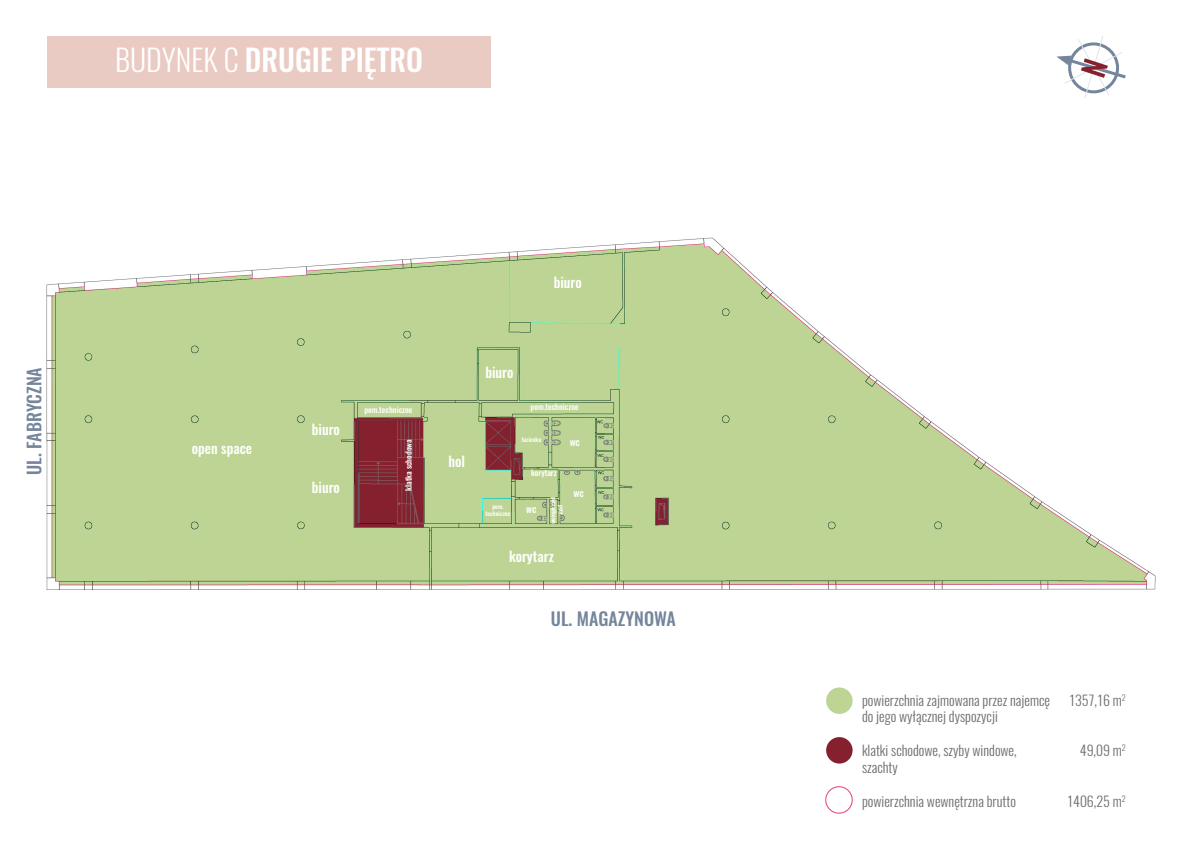
<style>
.page{position:relative;width:1191px;height:842px;background:#fff}
.page>*{position:absolute;margin:0;border:0;box-sizing:border-box;transform-origin:0 0}
.t1{font:500 30px "Oswald";color:#fff}
.t2{font:500 18px "Oswald";color:#74859c}
.t3{font:300 14px/16.8px "Oswald";color:#6c6d70}
.t4{font:500 14px "Oswald";color:#fff}
.t5{font:500 10px "Oswald";color:#fff}
.t6{font:500 8px "Oswald";color:#fff}
.t7{font:500 6px "Oswald";color:#fff}
.s1{font-weight:300}
</style>
<div class="page">
<img style="left:46px;top:237px;width:1110px;height:522px">
<div style="left:47px;top:36px;width:443px;height:51px;background:#eacbc4"></div>
<div style="left:826px;top:687px;width:26px;height:27px;background:#bdd494;border-radius:50%"></div>
<div style="left:826px;top:737px;width:26px;height:26px;background:#85212e;border-radius:50%"></div>
<svg style="left:1056px;top:36px;width:70px;height:62px"></svg>
<div style="left:825px;top:786px;width:27px;height:28px;border:1px solid #e93c7b;border-radius:50%"></div>
<p class="t1" style="left:115px;top:39px;width:309px"><span class="s1">BUDYNEK C</span> DRUGIE PIĘTRO</p>
<p class="t2" style="left:22px;top:475px;width:109px;rotate:-90deg">UL. FABRYCZNA</p>
<p class="t4" style="left:192px;top:438px;width:62px">open space</p>
<p class="t4" style="left:312px;top:420px;width:30px">biuro</p>
<p class="t4" style="left:312px;top:477px;width:30px">biuro</p>
<p class="t6" style="left:364px;top:404px;width:50px">pom.techniczne</p>
<p class="t6" style="left:403px;top:491px;width:53px;rotate:-90deg">klatka schodowa</p>
<p class="t4" style="left:554px;top:272px;width:29px">biuro</p>
<p class="t4" style="left:448px;top:452px;width:18px">hol</p>
<p class="t4" style="left:485px;top:362px;width:29px">biuro</p>
<p class="t7" style="left:492px;top:502px;width:13px">pom.</p>
<p class="t7" style="left:485px;top:510px;width:26px">techniczne</p>
<p class="t6" style="left:530px;top:401px;width:50px">pom.techniczne</p>
<p class="t7" style="left:522px;top:435px;width:21px">łazienka</p>
<p class="t6" style="left:531px;top:467px;width:27px">korytarz</p>
<p class="t5" style="left:569px;top:435px;width:12px">wc</p>
<p class="t7" style="left:558px;top:497px;width:29px;rotate:90deg">porządkowe</p>
<p class="t5" style="left:526px;top:502px;width:12px">wc</p>
<p class="t7" style="left:566px;top:505px;width:13px;rotate:90deg">pom.</p>
<p class="t5" style="left:573px;top:485px;width:12px">wc</p>
<p class="t4" style="left:509px;top:546px;width:46px">korytarz</p>
<p class="t2" style="left:551px;top:606px;width:127px">UL. MAGAZYNOWA</p>
<p class="t3" style="left:862px;top:692px;width:189px">powierzchnia zajmowana przez najemcę do jego wyłącznej dyspozycji</p>
<p class="t3" style="left:862px;top:742px;width:156px">klatki schodowe, szyby windowe, szachty</p>
<p class="t3" style="left:862px;top:792px;width:155px">powierzchnia wewnętrzna brutto</p>
<p class="t3" style="left:1069px;top:692px;width:58px">1357,16 m<sup>2</sup></p>
<p class="t3" style="left:1079px;top:742px;width:47px">49,09 m<sup>2</sup></p>
<p class="t3" style="left:1067px;top:792px;width:60px">1406,25 m<sup>2</sup></p>
</div>
